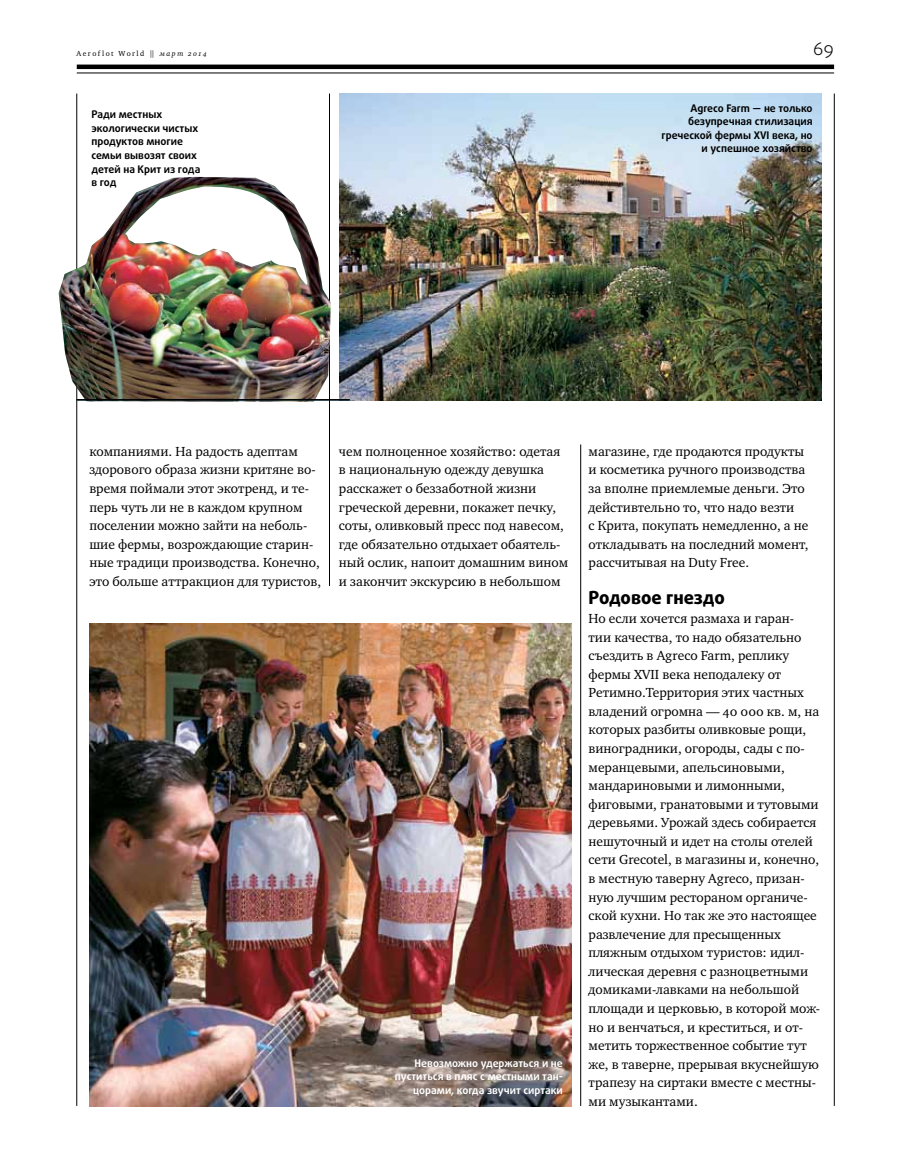
<style>
.page{position:relative;width:902px;height:1174px;background:#fff}
.page>*{position:absolute;margin:0;border:0;box-sizing:border-box;transform-origin:0 0}
.t1{font:800 18px "Daxline Pro";color:#000}
.t2{font:300 18px "Daxline Pro";color:#000}
.t3{font:13.5px/18.6px "Charter ITCOSC";color:#000}
.t4{font:700 10.5px/13.5px "Daxline Pro";color:#000}
.t5{font:700 10.5px/13.5px "Daxline Pro";color:#fff;text-align:right}
.t6{font:7.5px "Charter ITCOSC";letter-spacing:.2em;color:#000}
.s1{font-style:italic}
</style>
<div class="page">
<hr style="left:77px;top:65px;width:757px;height:4px;background:#000">
<hr style="left:77px;top:73px;width:757px;height:1px;background:#000">
<hr style="left:834px;top:94px;width:1px;height:1011px;background:#000">
<hr style="left:76px;top:94px;width:1px;height:1011px;background:#000">
<hr style="left:580px;top:444px;width:1px;height:662px;background:#000">
<hr style="left:329px;top:94px;width:1px;height:492px;background:#000">
<img style="left:339px;top:94px;width:482px;height:306px">
<img style="left:89px;top:623px;width:482px;height:483px">
<img style="left:59px;top:177px;width:271px;height:225px">
<hr style="left:77px;top:399px;width:273px;height:1px;background:#000">
<hr style="left:77px;top:400px;width:273px;height:1px;background:#000">
<p class="t6" style="left:77px;top:49px;width:132px">Aeroflot World || <span class="s1">март 2014</span></p>
<h1 class="t2" style="left:813px;top:36px;width:22px">69</h1>
<p class="t4" style="left:91px;top:108px;width:110px">Ради местных экологически чистых продуктов многие семьи вывозят своих детей на Крит из года в год</p>
<p class="t4" style="left:661px;top:101px;width:153px;text-align:right">Agreco Farm — не только безупречная стилизация греческой фермы XVI века, но и успешное хозяйство</p>
<p class="t3" style="left:89px;top:442px;width:233px">компаниями. На радость адептам здорового образа жизни критяне во&shy;время поймали этот экотренд, и те&shy;перь чуть ли не в каждом крупном поселении можно зайти на неболь&shy;шие фермы, возрождающие старин&shy;ные традици производства. Конечно, это больше аттракцион для туристов,</p>
<p class="t3" style="left:339px;top:442px;width:231px">чем полноценное хозяйство: одетая в национальную одежду девушка расскажет о беззаботной жизни греческой деревни, покажет печку, соты, оливковый пресс под навесом, где обязательно отдыхает обаятель&shy;ный ослик, напоит домашним вином и закончит экскурсию в небольшом</p>
<p class="t3" style="left:588px;top:442px;width:221px">магазине, где продаются продукты и косметика ручного производства за вполне приемлемые деньги. Это дейстивтельно то, что надо везти<br>с Крита, покупать немедленно, а не откладывать на последний момент, рассчитывая на Duty Free.</p>
<h1 class="t1" style="left:588px;top:586px;width:138px">Родовое гнездо</h1>
<p class="t3" style="left:588px;top:609px;width:233px">Но если хочется размаха и гаран&shy;тии качества, то надо обязательно съездить в Agreco Farm, реплику фермы XVII века неподалеку от<br>Ретимно.Территория этих частных владений огромна — 40 000 кв. м, на которых разбиты оливковые рощи, виноградники, огороды, сады с по&shy;меранцевыми, апельсиновыми, мандариновыми и лимонными, фиговыми, гранатовыми и тутовыми деревьями. Урожай здесь собирается нешуточный и идет на столы отелей сети Grecotel, в магазины и, конечно, в местную таверну Agreco, призан&shy;ную лучшим рестораном органиче&shy;ской кухни. Но так же это настоящее развлечение для пресыщенных пляжным отдыхом туристов: идил&shy;лическая деревня с разноцветными домиками-лавками на небольшой площади и церковью, в которой мож&shy;но и венчаться, и креститься, и от&shy;метить торжественное событие тут же, в таверне, прерывая вкуснейшую трапезу на сиртаки вместе с местны&shy;ми музыкантами.</p>
<p class="t5" style="left:395px;top:1056px;width:169px">Невозможно удержаться и не пуститься в пляс с местными тан&shy;цорами, когда звучит сиртаки</p>
</div>
